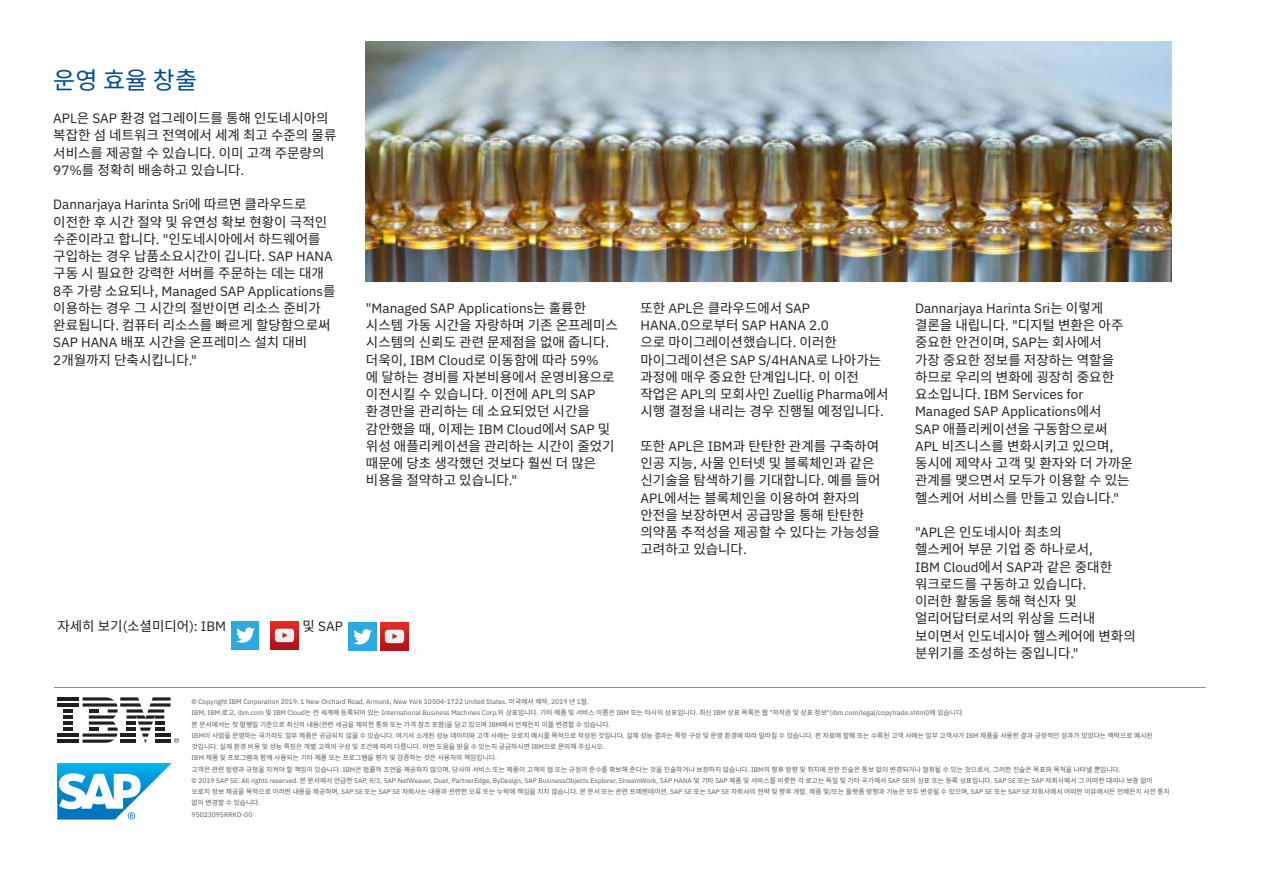
<style>
.page{position:relative;width:1263px;height:893px;background:#fff}
.page>*{position:absolute;margin:0;border:0;box-sizing:border-box;transform-origin:0 0}
.t1{font:24px "Noto Sans CJ Kkr";color:#004a91}
.t2{font:13.5px/17.2px "Noto Sans CJ Kkr";color:#231f20}
.t3{font:13.5px/17.2px "IBM Plex Sans";color:#231f20}
.t4{font:6.75px/11.2px "Noto Sans CJ Kkr";color:#58595b}
.t5{font:6.75px/11.2px "IBM Plex Sans";color:#58595b}
.s1{font-family:"IBM Plex Sans"}
.s2{font-family:"Noto Sans CJ Kkr"}
</style>
<div class="page">
<svg style="left:57px;top:763px;width:114px;height:56px"></svg>
<hr style="left:57px;top:697px;width:22px;height:4px;background:#231f20">
<hr style="left:57px;top:703px;width:22px;height:4px;background:#231f20">
<hr style="left:57px;top:733px;width:22px;height:4px;background:#231f20">
<svg style="left:64px;top:709px;width:9px;height:22px"></svg>
<hr style="left:57px;top:739px;width:22px;height:4px;background:#231f20">
<svg style="left:83px;top:697px;width:96px;height:46px"></svg>
<hr style="left:54px;top:687px;width:1151px;height:1px;background:#8a8c8e">
<img style="left:270px;top:621px;width:28px;height:28px">
<img style="left:381px;top:623px;width:28px;height:28px">
<div style="left:231px;top:621px;width:28px;height:28px;background:#2baae2"></div>
<svg style="left:236px;top:627px;width:19px;height:16px"></svg>
<div style="left:349px;top:623px;width:28px;height:28px;background:#2baae2"></div>
<svg style="left:353px;top:629px;width:19px;height:15px"></svg>
<img style="left:366px;top:41px;width:805px;height:240px">
<h1 class="t1" style="left:53px;top:66px;width:145px">운영 효율 창출</h1>
<p class="t2" style="left:53px;top:110px;width:285px"><span class="s1">APL</span>은 <span class="s1">SAP</span> 환경 업그레이드를 통해 인도네시아의 복잡한 섬 네트워크 전역에서 세계 최고 수준의 물류 서비스를 제공할 수 있습니다<span class="s1">.</span> 이미 고객 주문량의<br><span class="s1">97%</span>를 정확히 배송하고 있습니다<span class="s1">.</span></p>
<p class="t3" style="left:53px;top:195px;width:255px">Dannarjaya Harinta Sri<span class="s2">에 따르면 클라우드로</span></p>
<p class="t2" style="left:53px;top:213px;width:281px">이전한 후 시간 절약 및 유연성 확보 현황이 극적인 수준이라고 합니다<span class="s1">. "</span>인도네시아에서 하드웨어를 구입하는 경우 납품소요시간이 깁니다<span class="s1">. SAP HANA </span>구동 시 필요한 강력한 서버를 주문하는 데는 대개</p>
<p class="t3" style="left:53px;top:281px;width:284px">8<span class="s2">주 가량 소요되나</span>, Managed SAP Applications<span class="s2">를</span></p>
<p class="t2" style="left:53px;top:300px;width:279px">이용하는 경우 그 시간의 절반이면 리소스 준비가 완료됩니다<span class="s1">.</span> 컴퓨터 리소스를 빠르게 할당함으로써<br><span class="s1">SAP HANA</span> 배포 시간을 온프레미스 설치 대비<br><span class="s1">2</span>개월까지 단축시킵니다<span class="s1">."</span></p>
<p class="t3" style="left:366px;top:298px;width:222px">"Managed SAP Applications<span class="s2">는 훌륭한</span></p>
<p class="t2" style="left:366px;top:317px;width:253px">시스템 가동 시간을 자랑하며 기존 온프레미스 시스템의 신뢰도 관련 문제점을 없애 줍니다<span class="s1">.</span></p>
<p class="t3" style="left:366px;top:350px;width:234px"><span class="s2">더욱이</span>, IBM Cloud<span class="s2">로 이동함에 따라</span> 59%</p>
<p class="t2" style="left:366px;top:368px;width:250px">에 달하는 경비를 자본비용에서 운영비용으로 이전시킬 수 있습니다<span class="s1">.</span> 이전에 <span class="s1">APL</span>의 <span class="s1">SAP </span>환경만을 관리하는 데 소요되었던 시간을</p>
<p class="t3" style="left:366px;top:419px;width:246px"><span class="s2">감안했을 때</span>, <span class="s2">이제는</span> IBM Cloud<span class="s2">에서</span> SAP <span class="s2">및</span></p>
<p class="t2" style="left:366px;top:437px;width:250px">위성 애플리케이션을 관리하는 시간이 줄었기 때문에 당초 생각했던 것보다 훨씬 더 많은 비용을 절약하고 있습니다<span class="s1">."</span></p>
<p class="t2" style="left:640px;top:299px;width:171px">또한 <span class="s1">APL</span>은 클라우드에서 <span class="s1">SAP</span></p>
<p class="t3" style="left:640px;top:315px;width:190px">HANA.0<span class="s2">으로부터</span> SAP HANA 2.0</p>
<p class="t2" style="left:640px;top:334px;width:242px">으로 마이그레이션했습니다<span class="s1">.</span> 이러한 마이그레이션은 <span class="s1">SAP S/4HANA</span>로 나아가는 과정에 매우 중요한 단계입니다<span class="s1">.</span> 이 이전</p>
<p class="t3" style="left:640px;top:384px;width:250px"><span class="s2">작업은</span> APL<span class="s2">의 모회사인</span> Zuellig Pharma<span class="s2">에서</span></p>
<p class="t2" style="left:640px;top:403px;width:245px">시행 결정을 내리는 경우 진행될 예정입니다<span class="s1">.</span></p>
<p class="t2" style="left:640px;top:437px;width:241px">또한 <span class="s1">APL</span>은 <span class="s1">IBM</span>과 탄탄한 관계를 구축하여 인공 지능<span class="s1">,</span> 사물 인터넷 및 블록체인과 같은 신기술을 탐색하기를 기대합니다<span class="s1">.</span> 예를 들어<br><span class="s1">APL</span>에서는 블록체인을 이용하여 환자의 안전을 보장하면서 공급망을 통해 탄탄한 의약품 추적성을 제공할 수 있다는 가능성을 고려하고 있습니다<span class="s1">.</span></p>
<p class="t2" style="left:57px;top:618px;width:170px">자세히 보기<span class="s1">(</span>소셜미디어<span class="s1">): IBM</span></p>
<p class="t3" style="left:303px;top:616px;width:42px"><span class="s2">및</span> SAP</p>
<p class="t3" style="left:915px;top:298px;width:190px">Dannarjaya Harinta Sri<span class="s2">는 이렇게</span></p>
<p class="t2" style="left:915px;top:317px;width:210px">결론을 내립니다<span class="s1">. "</span>디지털 변환은 아주 중요한 안건이며<span class="s1">, SAP</span>는 회사에서 가장 중요한 정보를 저장하는 역할을 하므로 우리의 변화에 굉장히 중요한</p>
<p class="t3" style="left:915px;top:385px;width:188px"><span class="s2">요소입니다</span>. IBM Services for<br>Managed SAP Applications<span class="s2">에서</span></p>
<p class="t2" style="left:915px;top:420px;width:219px"><span class="s1">SAP</span> 애플리케이션을 구동함으로써<br><span class="s1">APL</span> 비즈니스를 변화시키고 있으며<span class="s1">, </span>동시에 제약사 고객 및 환자와 더 가까운 관계를 맺으면서 모두가 이용할 수 있는 헬스케어 서비스를 만들고 있습니다<span class="s1">."</span></p>
<p class="t2" style="left:915px;top:524px;width:179px"><span class="s1">"APL</span>은 인도네시아 최초의 헬스케어 부문 기업 중 하나로서<span class="s1">,</span></p>
<p class="t3" style="left:915px;top:557px;width:199px">IBM Cloud<span class="s2">에서</span> SAP<span class="s2">과 같은 중대한</span></p>
<p class="t2" style="left:915px;top:576px;width:222px">워크로드를 구동하고 있습니다<span class="s1">.<br></span>이러한 활동을 통해 혁신자 및 얼리어답터로서의 위상을 드러내 보이면서 인도네시아 헬스케어에 변화의 분위기를 조성하는 중입니다<span class="s1">."</span></p>
<p class="t5" style="left:192px;top:695px;width:774px">© Copyright IBM Corporation 2019. 1 New Orchard Road, Armonk, New York 10504-1722 United States. <span class="s2">미국에서 제작</span>, 2019 <span class="s2">년</span> 1<span class="s2">월</span>.<br>IBM, IBM <span class="s2">로고</span>, ibm.com <span class="s2">및</span> IBM Cloud<span class="s2">는 전 세계에 등록되어 있는</span> International Business Machines Corp.<span class="s2">의 상표입니다</span>. <span class="s2">기타 제품 및 서비스 이름은</span> IBM <span class="s2">또는 타사의 상표입니다</span>. <span class="s2">최신</span> IBM <span class="s2">상표 목록은 웹</span> "<span class="s2">저작권 및 상표 정보</span>"(ibm.com/legal/copytrade.shtml)<span class="s2">에 있습니다</span>.</p>
<p class="t4" style="left:192px;top:719px;width:963px">본 문서에서는 첫 발행일 기준으로 최신의 내용<span class="s1">(</span>관련 세금을 제외한 통화 또는 가격 참조 포함<span class="s1">)</span>을 담고 있으며 <span class="s1">IBM</span>에서 언제든지 이를 변경할 수 있습니다<span class="s1">.<br>IBM</span>이 사업을 운영하는 국가라도 일부 제품은 공급되지 않을 수 있습니다<span class="s1">.</span> 여기서 소개된 성능 데이터와 고객 사례는 오로지 예시를 목적으로 작성된 것입니다<span class="s1">.</span> 실제 성능 결과는 특정 구성 및 운영 환경에 따라 달라질 수 있습니다<span class="s1">.</span> 본 자료에 발췌 또는 수록된 고객 사례는 일부 고객사가 <span class="s1">IBM</span> 제품을 사용한 결과 긍정적인 성과가 있었다는 맥락으로 예시된 것입니다<span class="s1">.</span> 실제 환경 비용 및 성능 특징은 개별 고객의 구성 및 조건에 따라 다릅니다<span class="s1">.</span> 어떤 도움을 받을 수 있는지 궁금하시면 <span class="s1">IBM</span>으로 문의해 주십시오<span class="s1">.<br>IBM</span> 제품 및 프로그램과 함께 사용되는 기타 제품 또는 프로그램을 평가 및 검증하는 것은 사용자의 책임입니다<span class="s1">.<br></span>고객은 관련 법령과 규정을 지켜야 할 책임이 있습니다<span class="s1">. IBM</span>은 법률적 조언을 제공하지 않으며<span class="s1">,</span> 당사의 서비스 또는 제품이 고객의 법 또는 규정의 준수를 확보해 준다는 것을 진술하거나 보장하지 않습니다<span class="s1">. IBM</span>의 향후 방향 및 취지에 관한 진술은 통보 없이 변경되거나 철회될 수 있는 것으로서<span class="s1">,</span> 그러한 진술은 목표와 목적을 나타낼 뿐입니다<span class="s1">.</span></p>
<p class="t5" style="left:192px;top:774px;width:963px">© 2019 SAP SE. All rights reserved. <span class="s2">본 문서에서 언급한</span> SAP, R/3, SAP NetWeaver, Duet, PartnerEdge, ByDesign, SAP BusinessObjects Explorer, StreamWork, SAP HANA <span class="s2">및 기타</span> SAP <span class="s2">제품 및 서비스를 비롯한 각 로고는 독일 및 기타 국가에서</span> SAP SE<span class="s2">의 상표 또는 등록 상표입니다</span>. SAP SE <span class="s2">또는</span> SAP <span class="s2">자회사에서 그 어떠한 대리나 보증 없이</span></p>
<p class="t4" style="left:192px;top:786px;width:980px">오로지 정보 제공을 목적으로 이러한 내용을 제공하며<span class="s1">, SAP SE</span> 또는 <span class="s1">SAP SE</span> 자회사는 내용과 관련한 오류 또는 누락에 책임을 지지 않습니다<span class="s1">.</span> 본 문서 또는 관련 프레젠테이션<span class="s1">, SAP SE</span> 또는 <span class="s1">SAP SE</span> 자회사의 전략 및 향후 개발<span class="s1">,</span> 제품 및<span class="s1">/</span>또는 플랫폼 방향과 기능은 모두 변경될 수 있으며<span class="s1">, SAP SE</span> 또는 <span class="s1">SAP SE</span> 자회사에서 어떠한 이유에서든 언제든지 사전 통지 없이 변경할 수 있습니다<span class="s1">.</span></p>
<p class="t5" style="left:192px;top:808px;width:62px">95023095KRKO-00</p>
</div>
